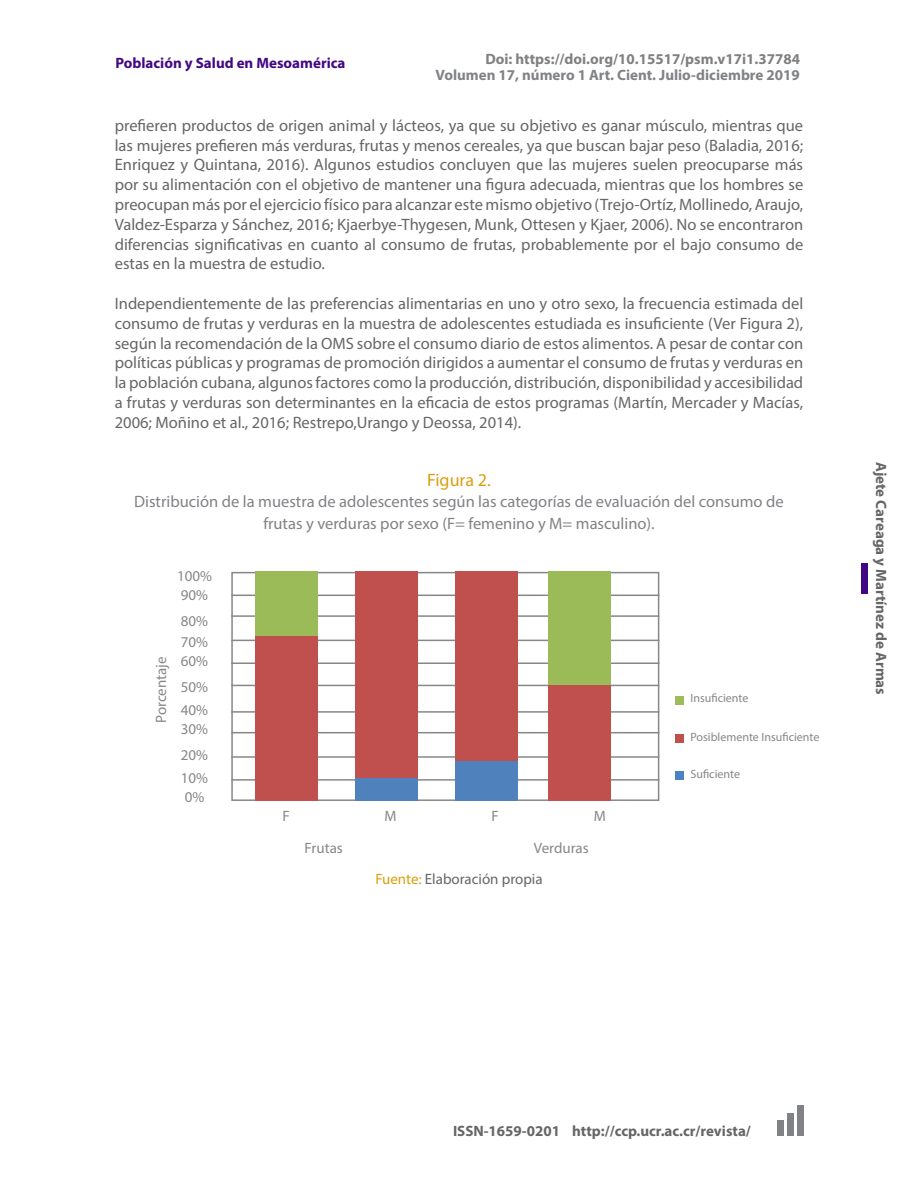
<style>
.page{position:relative;width:918px;height:1188px;background:#fff}
.page>*{position:absolute;margin:0;border:0;box-sizing:border-box;transform-origin:0 0}
.t1{font:18px "Myriad Pro";color:#da9f0f}
.t2{font:16.5px/19.8px "Myriad Pro";color:#666;text-align:justify}
.t3{font:16.5px/22.5px "Myriad Pro";color:#808285;text-align:center}
.t4{font:700 15px "Myriad Pro";color:#666}
.t5{font:15px "Myriad Pro";color:#878787}
.t6{font:700 15px "Myriad Pro";color:#808285}
.t7{font:700 15px "Myriad Pro";color:#808080}
.t8{font:700 15px "Myriad Pro";color:#420883}
.t9{font:15px "Myriad Pro";color:#666}
.t10{font:12px "Myriad Pro";color:#878787}
.s1{color:#da9f0f}
</style>
<div class="page">
<div style="left:777px;top:1121px;width:6px;height:15px;background:#808285"></div>
<div style="left:787px;top:1114px;width:7px;height:22px;background:#808285"></div>
<div style="left:797px;top:1105px;width:7px;height:31px;background:#808285"></div>
<div style="left:861px;top:563px;width:7px;height:31px;background:#420883"></div>
<div style="left:231px;top:572px;width:428px;height:229px;border:2px solid #878787"></div>
<hr style="left:231px;top:685px;width:428px;height:1px;background:#878787">
<hr style="left:231px;top:779px;width:428px;height:2px;background:#878787">
<hr style="left:231px;top:662px;width:428px;height:2px;background:#878787">
<hr style="left:231px;top:756px;width:428px;height:2px;background:#878787">
<hr style="left:231px;top:640px;width:428px;height:1px;background:#878787">
<hr style="left:231px;top:732px;width:428px;height:1px;background:#878787">
<hr style="left:231px;top:615px;width:428px;height:2px;background:#878787">
<hr style="left:231px;top:711px;width:428px;height:2px;background:#878787">
<hr style="left:231px;top:595px;width:428px;height:1px;background:#878787">
<div style="left:256px;top:574px;width:62px;height:227px;background:#c0504d"></div>
<div style="left:356px;top:572px;width:62px;height:227px;background:#c0504d"></div>
<div style="left:456px;top:572px;width:62px;height:227px;background:#c0504d"></div>
<div style="left:548px;top:572px;width:62px;height:229px;background:#c0504d"></div>
<div style="left:256px;top:572px;width:62px;height:64px;background:#9bbb59"></div>
<div style="left:356px;top:779px;width:62px;height:22px;background:#4f81bd"></div>
<div style="left:456px;top:761px;width:62px;height:40px;background:#4f81bd"></div>
<div style="left:548px;top:572px;width:62px;height:113px;background:#9bbb59"></div>
<div style="left:675px;top:696px;width:9px;height:9px;background:#9dbc5c"></div>
<div style="left:675px;top:734px;width:9px;height:8px;background:#c0504d"></div>
<div style="left:675px;top:772px;width:9px;height:8px;background:#4b83c1"></div>
<p class="t8" style="left:116px;top:53px;width:232px">Población y Salud en Mesoamérica</p>
<p class="t7" style="left:485px;top:49px;width:316px">Doi: https://doi.org/10.15517/psm.v17i1.37784</p>
<p class="t6" style="left:436px;top:65px;width:366px">Volumen 17, número 1 Art. Cient. Julio-diciembre 2019</p>
<p class="t2" style="left:115px;top:115px;width:690px">prefieren productos de origen animal y lácteos, ya que su objetivo es ganar músculo, mientras que las mujeres prefieren más verduras, frutas y menos cereales, ya que buscan bajar peso (Baladia, 2016; Enriquez y Quintana, 2016). Algunos estudios concluyen que las mujeres suelen preocuparse más por su alimentación con el objetivo de mantener una figura adecuada, mientras que los hombres se preocupan más por el ejercicio físico para alcanzar este mismo objetivo (Trejo-Ortíz, Mollinedo, Araujo, Valdez-Esparza y Sánchez, 2016; Kjaerbye-Thygesen, Munk, Ottesen y Kjaer, 2006). No se encontraron diferencias significativas en cuanto al consumo de frutas, probablemente por el bajo consumo de estas en la muestra de estudio.</p>
<p class="t2" style="left:115px;top:293px;width:690px">Independientemente de las preferencias alimentarias en uno y otro sexo, la frecuencia estimada del consumo de frutas y verduras en la muestra de adolescentes estudiada es insuficiente (Ver Figura 2), según la recomendación de la OMS sobre el consumo diario de estos alimentos. A pesar de contar con políticas públicas y programas de promoción dirigidos a aumentar el consumo de frutas y verduras en la población cubana, algunos factores como la producción, distribución, disponibilidad y accesibilidad a frutas y verduras son determinantes en la eficacia de estos programas (Martín, Mercader y Macías, 2006; Moñino et al., 2016; Restrepo,Urango y Deossa, 2014).</p>
<p class="t1" style="left:427px;top:469px;width:65px">Figura 2.</p>
<p class="t3" style="left:134px;top:490px;width:651px">Distribución de la muestra de adolescentes según las categorías de evaluación del consumo de frutas y verduras por sexo (F= femenino y M= masculino).</p>
<p class="t5" style="left:177px;top:567px;width:36px">100%</p>
<p class="t5" style="left:181px;top:586px;width:29px">90%</p>
<p class="t5" style="left:181px;top:612px;width:29px">80%</p>
<p class="t5" style="left:152px;top:723px;width:68px;rotate:-90deg">Porcentaje</p>
<p class="t5" style="left:181px;top:633px;width:29px">70%</p>
<p class="t5" style="left:181px;top:652px;width:29px">60%</p>
<p class="t5" style="left:181px;top:678px;width:29px">50%</p>
<p class="t5" style="left:181px;top:700px;width:29px">40%</p>
<p class="t5" style="left:181px;top:719px;width:29px">30%</p>
<p class="t5" style="left:181px;top:745px;width:29px">20%</p>
<p class="t5" style="left:181px;top:769px;width:29px">10%</p>
<p class="t5" style="left:185px;top:788px;width:21px">0%</p>
<p class="t5" style="left:282px;top:806px;width:9px">F</p>
<p class="t5" style="left:385px;top:806px;width:14px">M</p>
<p class="t5" style="left:492px;top:806px;width:9px">F</p>
<p class="t5" style="left:594px;top:806px;width:14px">M</p>
<p class="t5" style="left:305px;top:838px;width:40px">Frutas</p>
<p class="t5" style="left:534px;top:838px;width:56px">Verduras</p>
<p class="t9" style="left:375px;top:870px;width:169px"><span class="s1">Fuente:</span> Elaboración propia</p>
<p class="t10" style="left:690px;top:690px;width:60px">Insuficiente</p>
<p class="t10" style="left:690px;top:729px;width:130px">Posiblemente Insuficiente</p>
<p class="t10" style="left:690px;top:767px;width:51px">Suficiente</p>
<p class="t4" style="left:891px;top:462px;width:234px;rotate:90deg">Ajete Careaga y Martínez de Armas</p>
<p class="t4" style="left:453px;top:1121px;width:299px">ISSN-1659-0201 http://ccp.ucr.ac.cr/revista/</p>
</div>
